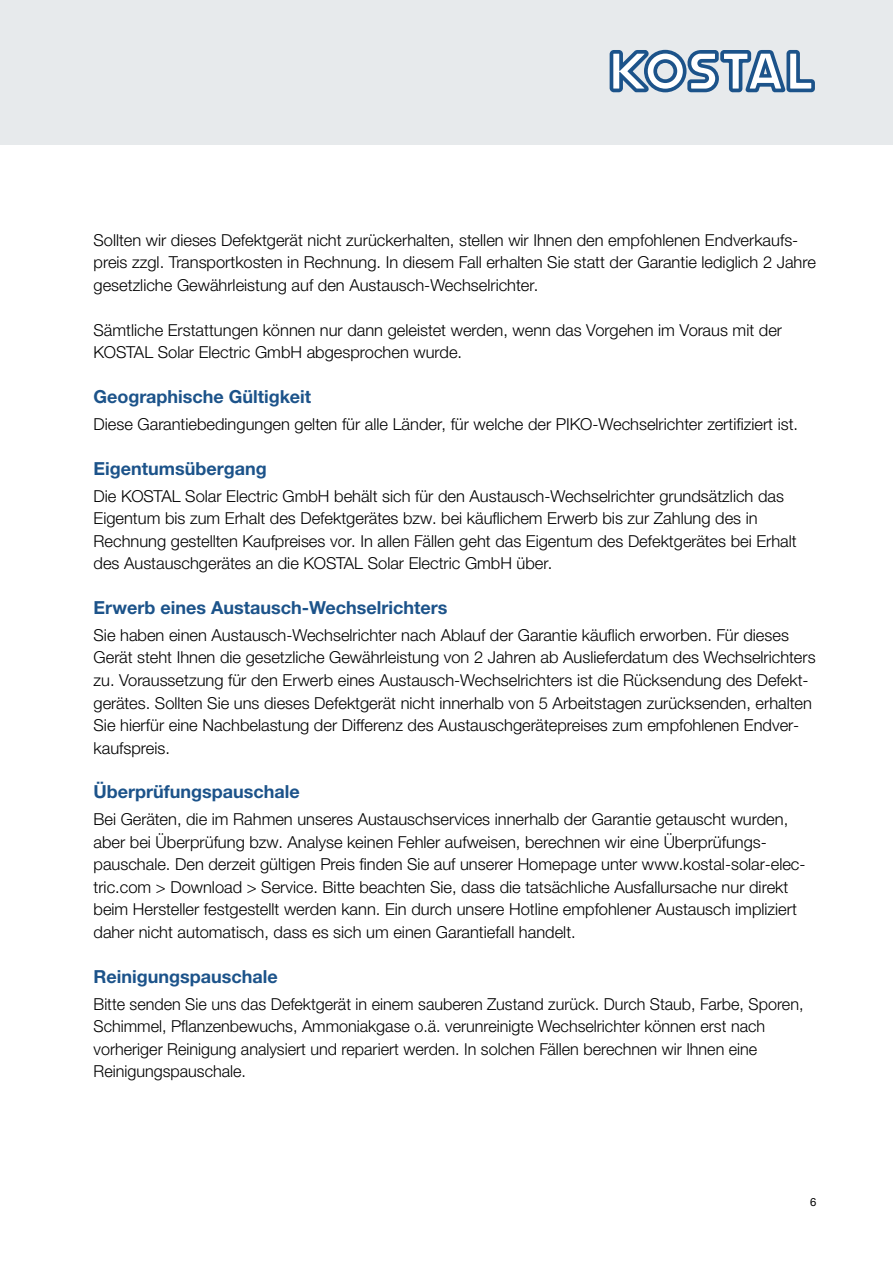
<style>
.page{position:relative;width:893px;height:1263px;background:#fff}
.page>*{position:absolute;margin:0;border:0;box-sizing:border-box;transform-origin:0 0}
.t1{font:700 18px "Helvetica Neue LTW1 G";color:#1c538a}
.t2{font:300 16.5px/22.5px "Helvetica Neue LTW1 G";color:#000}
.t3{font:11.25px "Helvetica Neue LTW1 G";color:#000}
</style>
<div class="page">
<div style="left:0;top:0;width:893px;height:145px;background:#e7eaec"></div>
<svg style="left:610px;top:50px;width:205px;height:42px"></svg>
<p class="t2" style="left:94px;top:228px;width:724px">Sollten wir dieses Defektgerät nicht zurückerhalten, stellen wir Ihnen den empfohlenen Endverkaufs&shy;preis zzgl. Transportkosten in Rechnung. In diesem Fall erhalten Sie statt der Garantie lediglich 2 Jahre gesetzliche Gewährleistung auf den Austausch-Wechselrichter.</p>
<p class="t2" style="left:94px;top:318px;width:690px">Sämtliche Erstattungen können nur dann geleistet werden, wenn das Vorgehen im Voraus mit der<br>KOSTAL Solar Electric GmbH abgesprochen wurde.</p>
<p class="t1" style="left:94px;top:386px;width:219px">Geographische Gültigkeit</p>
<p class="t2" style="left:94px;top:413px;width:706px">Diese Garantiebedingungen gelten für alle Länder, für welche der PIKO-Wechselrichter zertifiziert ist.</p>
<p class="t1" style="left:94px;top:457px;width:175px">Eigentumsübergang</p>
<p class="t2" style="left:94px;top:484px;width:705px">Die KOSTAL Solar Electric GmbH behält sich für den Austausch-Wechselrichter grundsätzlich das Eigentum bis zum Erhalt des Defektgerätes bzw. bei käuflichem Erwerb bis zur Zahlung des in Rechnung gestellten Kaufpreises vor. In allen Fällen geht das Eigentum des Defektgerätes bei Erhalt des Austauschgerätes an die KOSTAL Solar Electric GmbH über.</p>
<p class="t1" style="left:94px;top:597px;width:355px">Erwerb eines Austausch-Wechselrichters</p>
<p class="t2" style="left:94px;top:624px;width:724px">Sie haben einen Austausch-Wechselrichter nach Ablauf der Garantie käuflich erworben. Für dieses Gerät steht Ihnen die gesetzliche Gewährleistung von 2 Jahren ab Auslieferdatum des Wechselrichters zu. Voraussetzung für den Erwerb eines Austausch-Wechselrichters ist die Rücksendung des Defekt&shy;gerätes. Sollten Sie uns dieses Defektgerät nicht innerhalb von 5 Arbeitstagen zurücksenden, erhalten Sie hierfür eine Nachbelastung der Differenz des Austauschgerätepreises zum empfohlenen Endver&shy;kaufspreis.</p>
<p class="t1" style="left:94px;top:781px;width:208px">Überprüfungspauschale</p>
<p class="t2" style="left:94px;top:808px;width:714px">Bei Geräten, die im Rahmen unseres Austauschservices innerhalb der Garantie getauscht wurden, aber bei Überprüfung bzw. Analyse keinen Fehler aufweisen, berechnen wir eine Überprüfungs&shy;pauschale. Den derzeit gültigen Preis finden Sie auf unserer Homepage unter www.kostal-solar-elec&shy;tric.com &gt; Download &gt; Service. Bitte beachten Sie, dass die tatsächliche Ausfallursache nur direkt beim Hersteller festgestellt werden kann. Ein durch unsere Hotline empfohlener Austausch impliziert daher nicht automatisch, dass es sich um einen Garantiefall handelt.</p>
<p class="t1" style="left:94px;top:965px;width:186px">Reinigungspauschale</p>
<p class="t2" style="left:94px;top:992px;width:711px">Bitte senden Sie uns das Defektgerät in einem sauberen Zustand zurück. Durch Staub, Farbe, Sporen, Schimmel, Pflanzenbewuchs, Ammoniakgase o.ä. verunreinigte Wechselrichter können erst nach vorheriger Reinigung analysiert und repariert werden. In solchen Fällen berechnen wir Ihnen eine Reinigungspauschale.</p>
<p class="t3" style="left:810px;top:1195px;width:8px">6</p>
</div>
